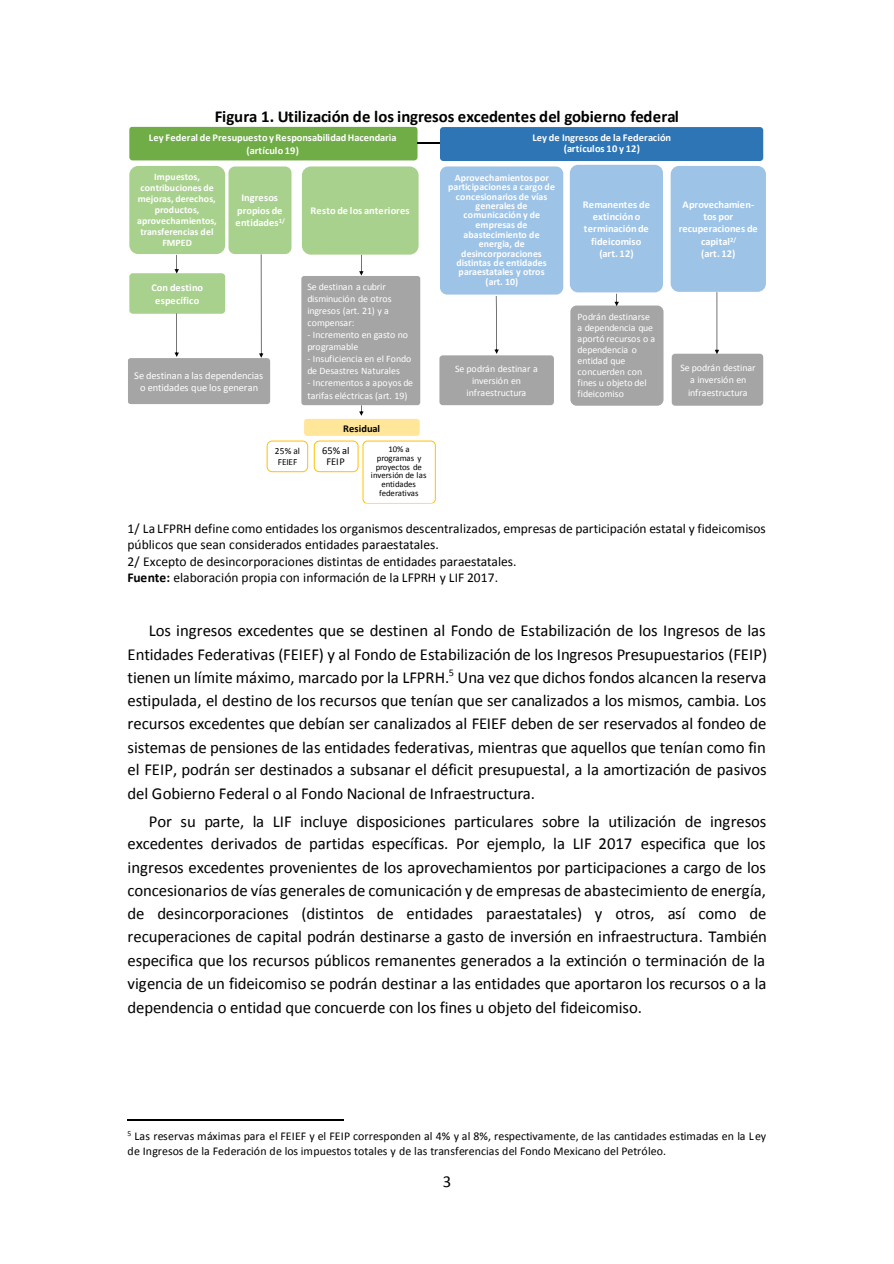
<style>
.page{position:relative;width:894px;height:1264px;background:#fff}
.page>*{position:absolute;margin:0;border:0;box-sizing:border-box;transform-origin:0 0}
.t1{font:16.8px/23.2px "Calibri";letter-spacing:-.01em;color:#000;text-align:justify}
.t2{font:700 16.8px "Calibri";color:#000}
.t3{font:13.5px/16.4px "Calibri";letter-spacing:-.005em;color:#000}
.t4{font:11.85px/14.5px "Calibri";letter-spacing:.005em;color:#000}
.t5{font:700 10.35px/12.5px "Calibri";letter-spacing:.005em;color:#fff;text-align:center}
.t6{font:10.35px/12.6px "Calibri";color:#fff;text-align:center}
.t7{font:10.35px/10.9px "Calibri";letter-spacing:.015em;color:#000;text-align:center}
.t8{font:700 10.35px "Calibri";letter-spacing:.015em;color:#000}
.t9{font:9.9px/12px "Calibri";letter-spacing:-.005em;color:#fff}
.t10{font:700 9.9px/9.4px "Calibri";letter-spacing:.005em;color:#fff;text-align:center}
.t11{font:9.3px/10.9px "Calibri";letter-spacing:-.01em;color:#000}
.t12{font:8.7px/8.7px "Calibri";letter-spacing:-.015em;color:#000;text-align:center}
.s1{font-weight:700}
</style>
<div class="page">
<hr style="left:128px;top:1119px;width:216px;height:1px;background:#000">
<div style="left:129px;top:126px;width:288px;height:34px;background:#70ad47;border-radius:3px"></div>
<div style="left:129px;top:273px;width:96px;height:41px;background:#a9d18e;border-radius:4px"></div>
<div style="left:228px;top:166px;width:63px;height:88px;background:#a9d18e;border-radius:6px"></div>
<div style="left:302px;top:166px;width:116px;height:88px;background:#a9d18e;border-radius:9px"></div>
<div style="left:301px;top:276px;width:119px;height:129px;background:#a5a5a5;border-radius:3px"></div>
<svg style="left:259px;top:254px;width:4px;height:104px"></svg>
<svg style="left:174px;top:313px;width:5px;height:44px"></svg>
<div style="left:128px;top:358px;width:142px;height:46px;background:#a5a5a5;border-radius:3px"></div>
<div style="left:304px;top:419px;width:115px;height:17px;background:#ffe699;border-radius:3px"></div>
<div style="left:267px;top:440px;width:41px;height:32px;border:1px solid #ffc000;border-radius:5px"></div>
<div style="left:314px;top:440px;width:44px;height:32px;border:1px solid #ffc000;border-radius:5px"></div>
<div style="left:362px;top:440px;width:73px;height:63px;border:1px solid #ffc000;border-radius:4px"></div>
<svg style="left:359px;top:405px;width:4px;height:10px"></svg>
<svg style="left:359px;top:255px;width:4px;height:20px"></svg>
<div style="left:440px;top:127px;width:323px;height:34px;background:#2e75b6;border-radius:3px"></div>
<div style="left:440px;top:166px;width:123px;height:128px;background:#9dc3e6;border-radius:7px"></div>
<div style="left:569px;top:165px;width:93px;height:127px;background:#9dc3e6;border-radius:8px"></div>
<div style="left:439px;top:355px;width:114px;height:50px;background:#a5a5a5;border-radius:3px"></div>
<div style="left:570px;top:305px;width:93px;height:100px;background:#a5a5a5;border-radius:6px"></div>
<div style="left:671px;top:353px;width:92px;height:52px;background:#a5a5a5;border-radius:3px"></div>
<svg style="left:494px;top:296px;width:4px;height:58px"></svg>
<hr style="left:417px;top:142px;width:23px;height:2px;background:#000">
<div style="left:129px;top:166px;width:96px;height:88px;background:#a9d18e;border-radius:9px"></div>
<svg style="left:174px;top:255px;width:5px;height:18px"></svg>
<svg style="left:614px;top:294px;width:4px;height:12px"></svg>
<div style="left:670px;top:166px;width:95px;height:126px;background:#9dc3e6;border-radius:8px"></div>
<svg style="left:714px;top:292px;width:4px;height:62px"></svg>
<p class="t2" style="left:215px;top:110px;width:465px">Figura 1. Utilización de los ingresos excedentes del gobierno federal</p>
<p class="t5" style="left:149px;top:132px;width:249px">Ley Federal de Presupuesto y Responsabilidad Hacendaria (artículo 19)</p>
<p class="t10" style="left:137px;top:172px;width:81px;line-height:10.9px">Impuestos, contribuciones de mejoras, derechos, productos, aprovechamientos, transferencias del<br>FMPED</p>
<p class="t5" style="left:151px;top:282px;width:53px">Con destino específico</p>
<p class="t5" style="left:235px;top:193px;width:51px">Ingresos propios de entidades<sup>1/</sup></p>
<p class="t6" style="left:134px;top:370px;width:130px">Se destinan a las dependencias o entidades que los generan</p>
<p class="t5" style="left:310px;top:205px;width:100px">Resto de los anteriores</p>
<p class="t9" style="left:307px;top:281px;width:86px">Se destinan a cubrir disminución de otros ingresos (art. 21) y a compensar:</p>
<p class="t9" style="left:307px;top:329px;width:102px">- Incremento en gasto no programable</p>
<p class="t9" style="left:307px;top:354px;width:105px">- Insuficiencia en el Fondo de Desastres Naturales</p>
<p class="t9" style="left:307px;top:378px;width:107px">- Incrementos a apoyos de tarifas eléctricas (art. 19)</p>
<p class="t8" style="left:343px;top:424px;width:38px">Residual</p>
<p class="t11" style="left:275px;top:446px;width:27px">25% al<br>FEIEF</p>
<p class="t7" style="left:322px;top:445px;width:29px">65% al<br>FEIP</p>
<p class="t12" style="left:371px;top:445px;width:57px">10% a programas y proyectos de inversión de las entidades federativas</p>
<p class="t5" style="left:532px;top:133px;width:140px;line-height:10.4px">Ley de Ingresos de la Federación (artículos 10 y 12)</p>
<p class="t10" style="left:448px;top:173px;width:108px">Aprovechamientos por participaciones a cargo de concesionarios de vías generales de comunicación y de empresas de abastecimiento de energia, de desincorporaciones distintas de entidades paraestatales y otros<br>(art. 10)</p>
<p class="t5" style="left:582px;top:199px;width:69px">Remanentes de extinción o terminación de fideicomiso (art. 12)</p>
<p class="t5" style="left:678px;top:199px;width:81px">Aprovechamien&shy;tos por recuperaciones de capital<sup>2/<br></sup>(art. 12)</p>
<p class="t9" style="left:455px;top:363px;width:84px;text-align:center">Se podrán destinar a inversión en infraestructura</p>
<p class="t9" style="left:577px;top:312px;width:79px;line-height:10.9px">Podrán destinarse a dependencia que aportó recursos o a dependencia o entidad que concuerden con fines u objeto del fideicomiso</p>
<p class="t9" style="left:680px;top:363px;width:77px;text-align:center">Se podrán destinar a inversión en infraestructura</p>
<p class="t3" style="left:128px;top:521px;width:639px">1/ La LFPRH define como entidades los organismos descentralizados, empresas de participación estatal y fideicomisos públicos que sean considerados entidades paraestatales.<br>2/ Excepto de desincorporaciones distintas de entidades paraestatales.<br><span class="s1">Fuente:</span> elaboración propia con información de la LFPRH y LIF 2017.</p>
<p class="t1" style="left:128px;top:620px;width:640px;text-indent:21px">Los ingresos excedentes que se destinen al Fondo de Estabilización de los Ingresos de las Entidades Federativas (FEIEF) y al Fondo de Estabilización de los Ingresos Presupuestarios (FEIP) tienen un límite máximo, marcado por la LFPRH.<sup>5</sup> Una vez que dichos fondos alcancen la reserva estipulada, el destino de los recursos que tenían que ser canalizados a los mismos, cambia. Los recursos excedentes que debían ser canalizados al FEIEF deben de ser reservados al fondeo de sistemas de pensiones de las entidades federativas, mientras que aquellos que tenían como fin el FEIP, podrán ser destinados a subsanar el déficit presupuestal, a la amortización de pasivos del Gobierno Federal o al Fondo Nacional de Infraestructura.</p>
<p class="t1" style="left:128px;top:810px;width:640px;text-indent:21px">Por su parte, la LIF incluye disposiciones particulares sobre la utilización de ingresos excedentes derivados de partidas específicas. Por ejemplo, la LIF 2017 especifica que los ingresos excedentes provenientes de los aprovechamientos por participaciones a cargo de los concesionarios de vías generales de comunicación y de empresas de abastecimiento de energía, de desincorporaciones (distintos de entidades paraestatales) y otros, así como de recuperaciones de capital podrán destinarse a gasto de inversión en infraestructura. También especifica que los recursos públicos remanentes generados a la extinción o terminación de la vigencia de un fideicomiso se podrán destinar a las entidades que aportaron los recursos o a la dependencia o entidad que concuerde con los fines u objeto del fideicomiso.</p>
<p class="t4" style="left:128px;top:1129px;width:640px"><sup>5</sup> Las reservas máximas para el FEIEF y el FEIP corresponden al 4% y al 8%, respectivamente, de las cantidades estimadas en la Ley de Ingresos de la Federación de los impuestos totales y de las transferencias del Fondo Mexicano del Petróleo.</p>
<p class="t1" style="left:443px;top:1170px;width:10px">3</p>
</div>
